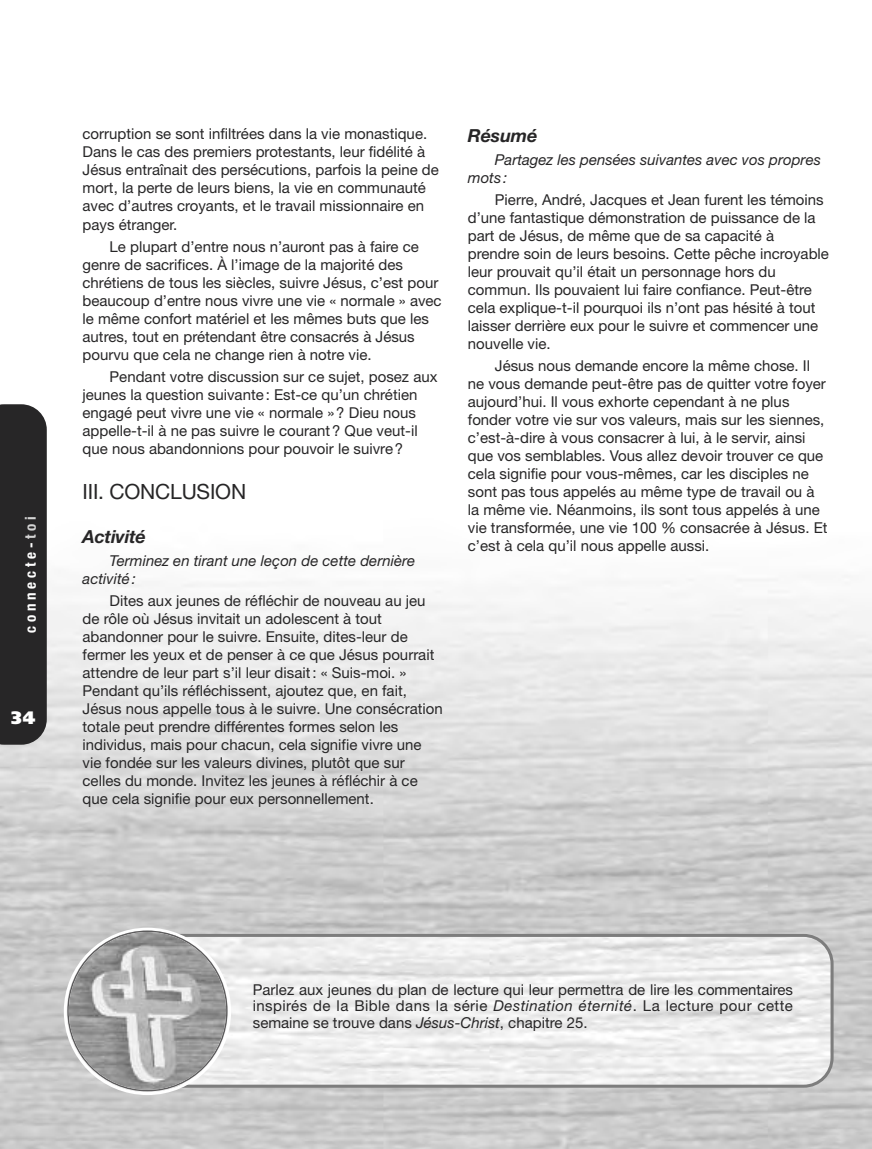
<style>
.page{position:relative;width:872px;height:1149px;background:#fff}
.page>*{position:absolute;margin:0;border:0;box-sizing:border-box;transform-origin:0 0}
.t1{font:21px "Helvetica Neue LT Std";letter-spacing:-.01em;color:#272627}
.t2{font:italic 700 18px "Helvetica Neue LT Std";letter-spacing:-.01em;color:#272627}
.t3{font:900 18px "Frutiger";color:#fff}
.t4{font:15px/18px "Helvetica Neue LT Std";color:#272627}
.t5{font:italic 15px/18px "Helvetica Neue LT Std";color:#272627}
.t6{font:700 condensed 15px "Helvetica Neue";letter-spacing:.25em;color:#fff}
.s1{color:#d4d4d4}
.s2{font-style:italic}
</style>
<div class="page">
<img style="left:0;top:579px;width:872px;height:569px">
<div style="left:0;top:404px;width:47px;height:340px;background:#272627"></div>
<svg style="left:231px;top:933px;width:602px;height:154px"></svg>
<svg style="left:64px;top:927px;width:167px;height:167px"></svg>
<img style="left:69px;top:931px;width:157px;height:158px">
<p class="t6" style="left:21px;top:632px;width:118px;rotate:-90deg">connecte-<span class="s1">toi</span></p>
<p class="t3" style="left:11px;top:710px;width:26px">34</p>
<p class="t4" style="left:83px;top:126px;width:358px">corruption se sont infiltrées dans la vie monastique.<br>Dans le cas des premiers protestants, leur fidélité à Jésus entraînait des persécutions, parfois la peine de mort, la perte de leurs biens, la vie en communauté avec d’autres croyants, et le travail missionnaire en pays étranger.</p>
<p class="t4" style="left:83px;top:239px;width:360px;text-indent:27px">Le plupart d’entre nous n’auront pas à faire ce genre de sacrifices. À l’image de la majorité des chrétiens de tous les siècles, suivre Jésus, c’est pour beaucoup d’entre nous vivre une vie « normale » avec le même confort matériel et les mêmes buts que les autres, tout en prétendant être consacrés à Jésus pourvu que cela ne change rien à notre vie.</p>
<p class="t4" style="left:83px;top:369px;width:356px;text-indent:27px">Pendant votre discussion sur ce sujet, posez aux jeunes la question suivante : Est-ce qu’un chrétien engagé peut vivre une vie « normale » ? Dieu nous appelle-t-il à ne pas suivre le courant ? Que veut-il que nous abandonnions pour pouvoir le suivre ?</p>
<h1 class="t1" style="left:83px;top:483px;width:165px">III. CONCLUSION</h1>
<p class="t2" style="left:83px;top:530px;width:65px">Activité</p>
<p class="t5" style="left:83px;top:552px;width:334px;text-indent:27px">Terminez en tirant une leçon de cette dernière activité :</p>
<p class="t4" style="left:83px;top:592px;width:362px;text-indent:27px">Dites aux jeunes de réfléchir de nouveau au jeu de rôle où Jésus invitait un adolescent à tout abandonner pour le suivre. Ensuite, dites-leur de fermer les yeux et de penser à ce que Jésus pourrait attendre de leur part s’il leur disait : « Suis-moi. » Pendant qu’ils réfléchissent, ajoutez que, en fait, Jésus nous appelle tous à le suivre. Une consécration totale peut prendre différentes formes selon les individus, mais pour chacun, cela signifie vivre une vie fondée sur les valeurs divines, plutôt que sur celles du monde. Invitez les jeunes à réfléchir à ce que cela signifie pour eux personnellement.</p>
<p class="t2" style="left:468px;top:129px;width:71px">Résumé</p>
<p class="t5" style="left:468px;top:152px;width:354px;text-indent:27px">Partagez les pensées suivantes avec vos propres mots :</p>
<p class="t4" style="left:468px;top:192px;width:362px;text-indent:27px">Pierre, André, Jacques et Jean furent les témoins d’une fantastique démonstration de puissance de la part de Jésus, de même que de sa capacité à prendre soin de leurs besoins. Cette pêche incroyable leur prouvait qu’il était un personnage hors du commun. Ils pouvaient lui faire confiance. Peut-être cela explique-t-il pourquoi ils n’ont pas hésité à tout laisser derrière eux pour le suivre et commencer une nouvelle vie.</p>
<p class="t4" style="left:468px;top:358px;width:361px;text-indent:27px">Jésus nous demande encore la même chose. Il ne vous demande peut-être pas de quitter votre foyer aujourd’hui. Il vous exhorte cependant à ne plus fonder votre vie sur vos valeurs, mais sur les siennes, c’est-à-dire à vous consacrer à lui, à le servir, ainsi que vos semblables. Vous allez devoir trouver ce que cela signifie pour vous-mêmes, car les disciples ne sont pas tous appelés au même type de travail ou à la même vie. Néanmoins, ils sont tous appelés à une vie transformée, une vie 100 % consacrée à Jésus. Et c’est à cela qu’il nous appelle aussi.</p>
<p class="t4" style="left:253px;top:982px;width:541px;line-height:16.5px;text-align:justify">Parlez aux jeunes du plan de lecture qui leur permettra de lire les commentaires inspirés de la Bible dans la série <span class="s2">Destination éternité</span>. La lecture pour cette semaine se trouve dans <span class="s2">Jésus-Christ</span>, chapitre 25.</p>
</div>
